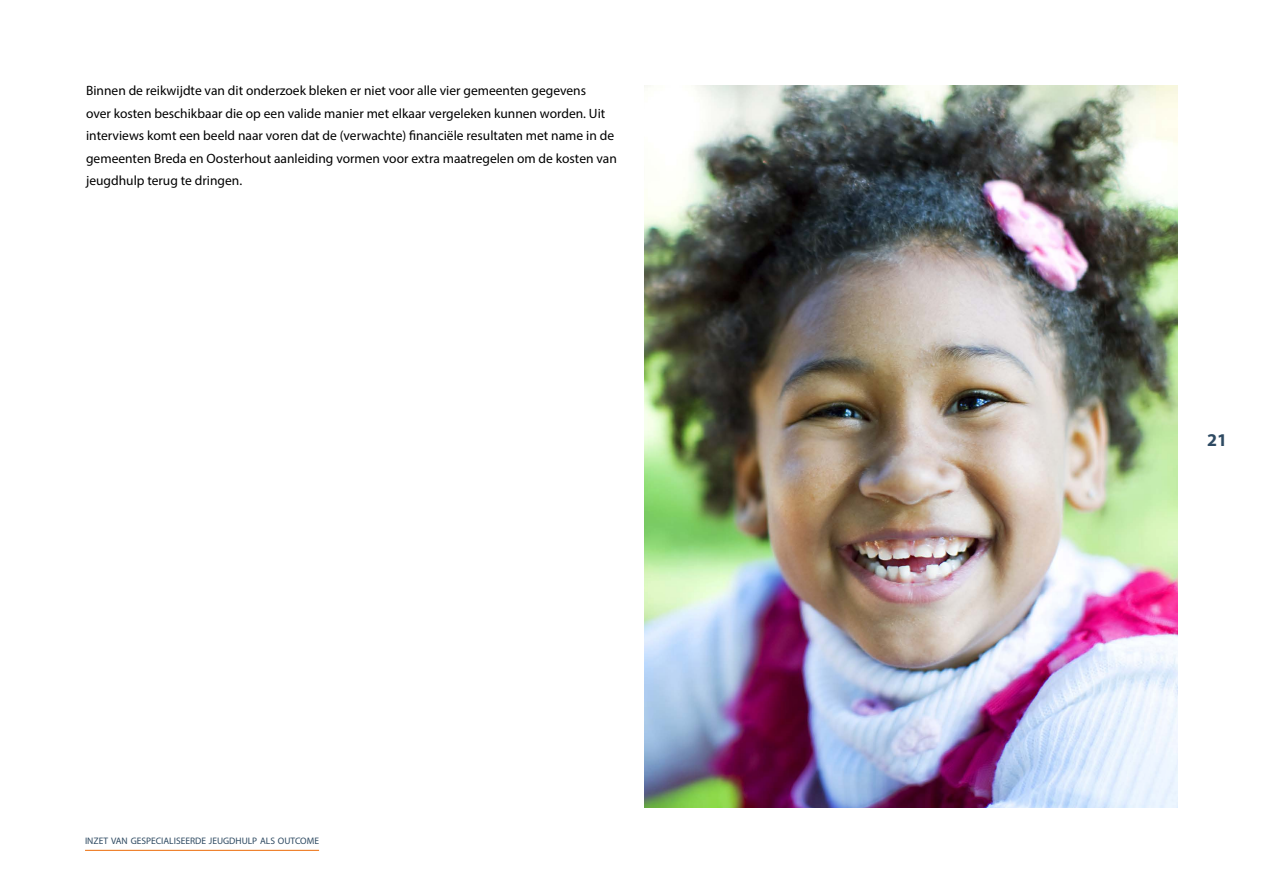
<style>
.page{position:relative;width:1263px;height:893px;background:#fff}
.page>*{position:absolute;margin:0;border:0;box-sizing:border-box;transform-origin:0 0}
.t1{font:700 18px "Myriad Pro";color:#2e4a62}
.t2{font:13.5px/22.5px "Myriad Pro";color:#000}
.t3{font:9.45px "Myriad Pro";color:#2e4a62}
</style>
<div class="page">
<hr style="left:85px;top:850px;width:234px;height:1px;background:#ed6b06">
<img style="left:644px;top:85px;width:534px;height:723px">
<p class="t2" style="left:86px;top:79px;width:532px">Binnen de reikwijdte van dit onderzoek bleken er niet voor alle vier gemeenten gegevens<br>over kosten beschikbaar die op een valide manier met elkaar vergeleken kunnen worden. Uit interviews komt een beeld naar voren dat de (verwachte) financiële resultaten met name in de gemeenten Breda en Oosterhout aanleiding vormen voor extra maatregelen om de kosten van jeugdhulp terug te dringen.</p>
<p class="t3" style="left:85px;top:835px;width:235px">INZET VAN GESPECIALISEERDE JEUGDHULP ALS OUTCOME</p>
<h1 class="t1" style="left:1207px;top:428px;width:21px">21</h1>
</div>
